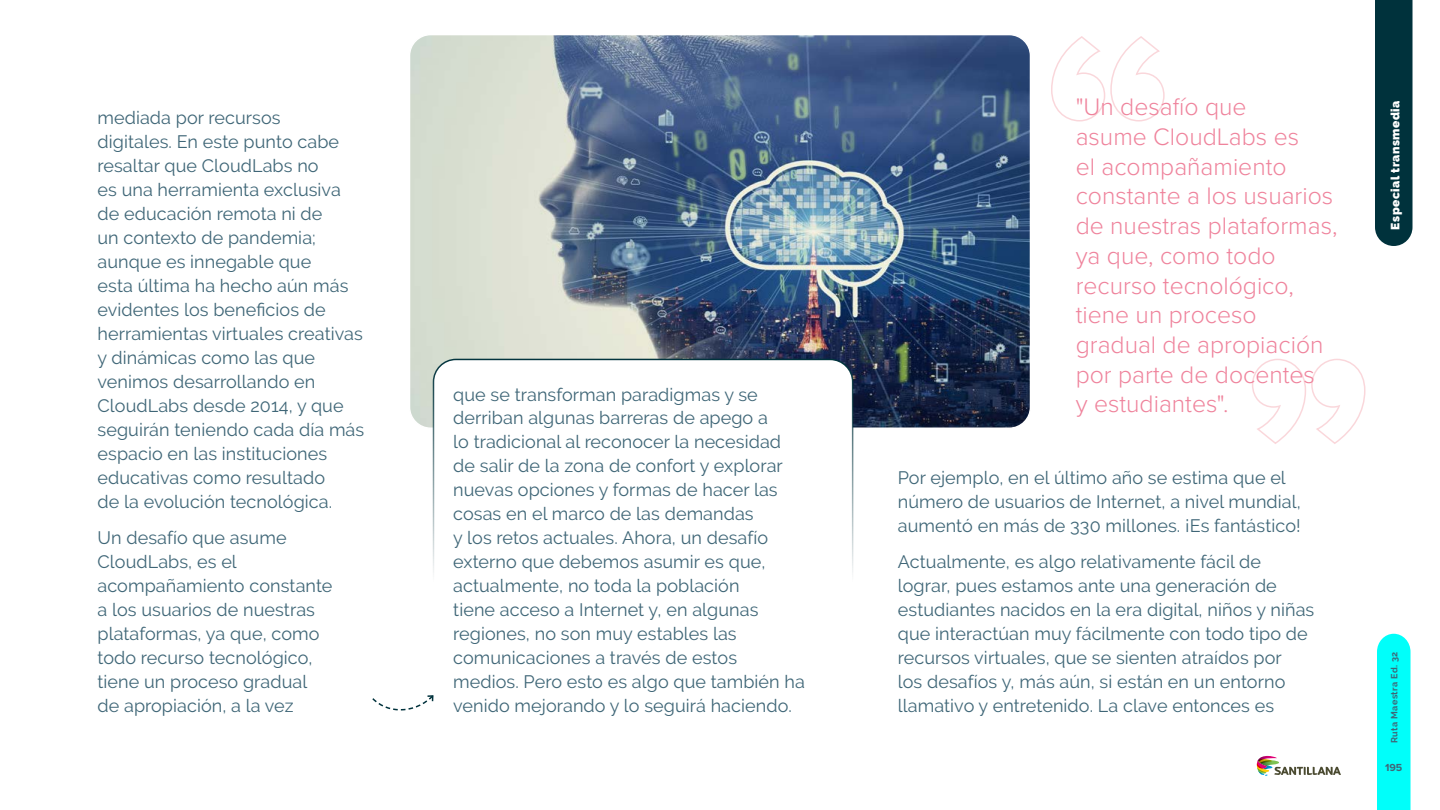
<style>
.page{position:relative;width:1440px;height:810px;background:#fff}
.page>*{position:absolute;margin:0;border:0;box-sizing:border-box;transform-origin:0 0}
.t1{font:300 24.75px/29.7px "Proxima Nova";color:#ef839c}
.t2{font:18px/24px "Raleway";letter-spacing:.005em;color:#3f6677}
.t3{font:900 12px "Raleway";letter-spacing:.04em;color:#fff}
.t4{font:700 10.65px "Proxima Nova";color:#3f6677}
.t5{font:700 9px "Raleway";letter-spacing:.04em;color:#3f6677}
</style>
<div class="page">
<img style="left:412px;top:37px;width:616px;height:389px">
<div style="left:434px;top:359px;width:419px;height:450px;background:#fff;border-radius:22px"></div>
<div style="left:433px;top:359px;width:420px;height:451px;border:2px solid #00323c;border-radius:22px"></div>
<svg style="left:1051px;top:36px;width:114px;height:86px"></svg>
<svg style="left:1252px;top:358px;width:114px;height:86px"></svg>
<div style="left:1377px;top:634px;width:34px;height:176px;background:#00fffa"></div>
<svg style="left:1256px;top:755px;width:85px;height:21px"></svg>
<div style="left:1375px;top:0;width:38px;height:246px;background:#00323c"></div>
<svg style="left:372px;top:694px;width:63px;height:20px"></svg>
<p class="t2" style="left:97px;top:106px;width:268px">mediada por recursos<br>digitales. En este punto cabe resaltar que CloudLabs no<br>es una herramienta exclusiva de educación remota ni de<br>un contexto de pandemia; aunque es innegable que<br>esta última ha hecho aún más evidentes los beneficios de herramientas virtuales creativas y dinámicas como las que venimos desarrollando en<br>CloudLabs desde 2014, y que seguirán teniendo cada día más espacio en las instituciones educativas como resultado<br>de la evolución tecnológica.</p>
<p class="t2" style="left:97px;top:526px;width:237px">Un desafío que asume<br>CloudLabs, es el acompañamiento constante a los usuarios de nuestras plataformas, ya que, como todo recurso tecnológico, tiene un proceso gradual de apropiación, a la vez</p>
<p class="t2" style="left:453px;top:382px;width:353px">que se transforman paradigmas y se derriban algunas barreras de apego a<br>lo tradicional al reconocer la necesidad de salir de la zona de confort y explorar nuevas opciones y formas de hacer las cosas en el marco de las demandas<br>y los retos actuales. Ahora, un desafío externo que debemos asumir es que, actualmente, no toda la población<br>tiene acceso a Internet y, en algunas regiones, no son muy estables las comunicaciones a través de estos medios. Pero esto es algo que también ha venido mejorando y lo seguirá haciendo.</p>
<h1 class="t1" style="left:1076px;top:91px;width:263px">"Un desafío que<br>asume CloudLabs es<br>el acompañamiento constante a los usuarios de nuestras plataformas, ya que, como todo recurso tecnológico, tiene un proceso gradual de apropiación por parte de docentes<br>y estudiantes".</h1>
<p class="t2" style="left:898px;top:465px;width:405px">Por ejemplo, en el último año se estima que el número de usuarios de Internet, a nivel mundial, aumentó en más de 330 millones. ¡Es fantástico!</p>
<p class="t2" style="left:898px;top:549px;width:418px">Actualmente, es algo relativamente fácil de lograr, pues estamos ante una generación de estudiantes nacidos en la era digital, niños y niñas que interactúan muy fácilmente con todo tipo de recursos virtuales, que se sienten atraídos por<br>los desafíos y, más aún, si están en un entorno llamativo y entretenido. La clave entonces es</p>
<p class="t3" style="left:1388px;top:230px;width:130px;rotate:-90deg">Especial transmedia</p>
<p class="t5" style="left:1389px;top:743px;width:92px;rotate:-90deg">Ruta Maestra Ed. 32</p>
<p class="t4" style="left:1385px;top:759px;width:19px">195</p>
</div>
